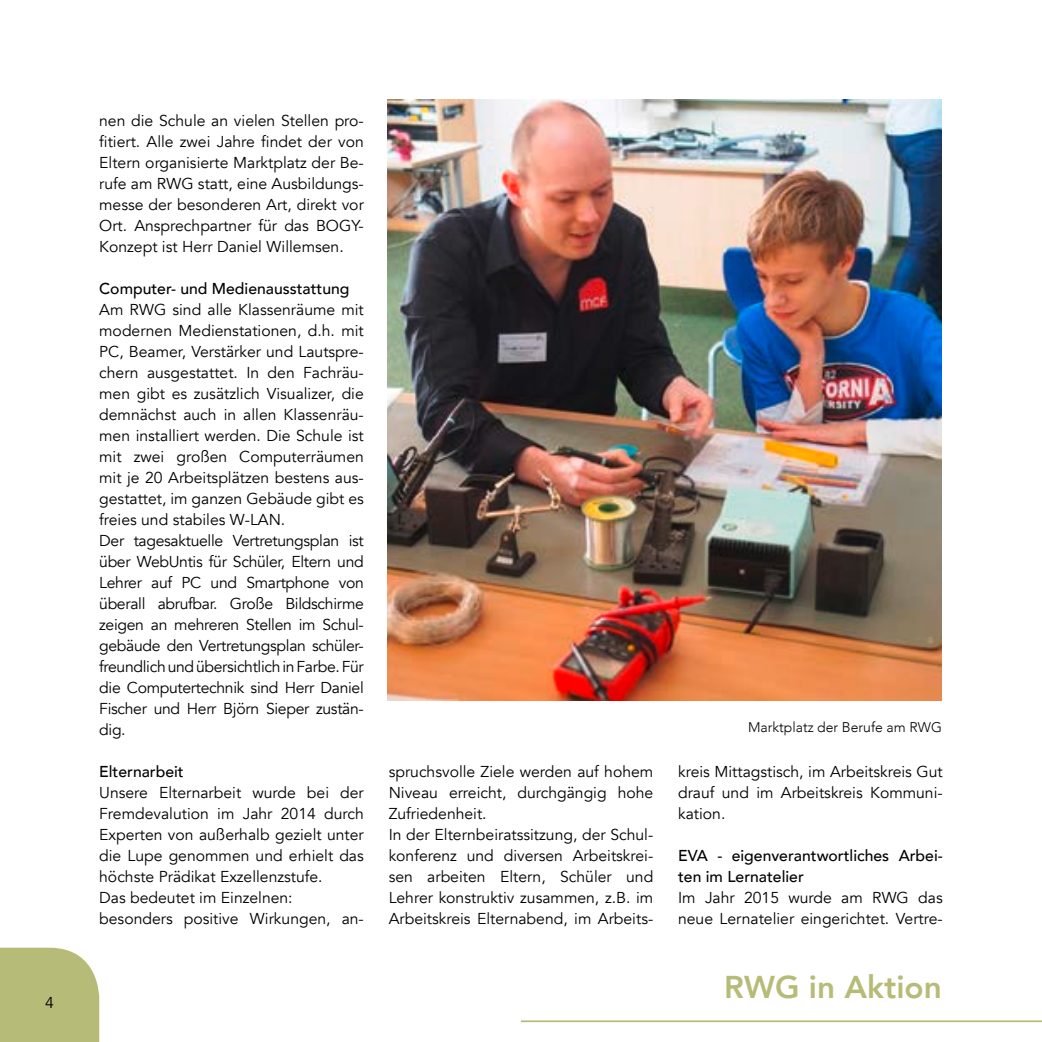
<style>
.page{position:relative;width:1042px;height:1042px;background:#fff}
.page>*{position:absolute;margin:0;border:0;box-sizing:border-box;transform-origin:0 0}
.t1{font:800 31.5px "Avenir";color:#b7bb78}
.Text_Artikel_normal{font:15.75px/21px "Avenir";color:#000;text-align:justify}
.Text_Artikel_normal-2{font:500 15.75px/21px "Avenir";color:#000}
.Bildunterschrift{font:300 14px "Avenir";color:#000}
</style>
<div class="page">
<hr style="left:1041px;top:0;width:1px;height:1042px;background:#e7e8e8">
<div style="left:0;top:947px;width:99px;height:95px;background:#b7bb78"></div>
<hr style="left:521px;top:1020px;width:521px;height:2px;background:#b7bb78">
<img style="left:388px;top:99px;width:554px;height:601px">
<p class="Text_Artikel_normal" style="left:45px;top:992px;width:10px">4</p>
<p class="Text_Artikel_normal" style="left:99px;top:110px;width:266px">nen die Schule an vielen Stellen pro&shy;fitiert. Alle zwei Jahre findet der von Eltern organisierte Marktplatz der Be&shy;rufe am RWG statt, eine Ausbildungs&shy;messe der besonderen Art, direkt vor Ort. Ansprechpartner für das BOGY-Konzept ist Herr Daniel Willemsen.</p>
<p class="Text_Artikel_normal-2" style="left:99px;top:277px;width:252px">Computer- und Medienausstattung</p>
<p class="Text_Artikel_normal" style="left:99px;top:299px;width:266px">Am RWG sind alle Klassenräume mit modernen Medienstationen, d.h. mit PC, Beamer, Verstärker und Lautspre&shy;chern ausgestattet. In den Fachräu&shy;men gibt es zusätzlich Visualizer, die demnächst auch in allen Klassenräu&shy;men installiert werden. Die Schule ist mit zwei großen Computerräumen mit je 20 Arbeitsplätzen bestens aus&shy;gestattet, im ganzen Gebäude gibt es freies und stabiles W-LAN.</p>
<p class="Text_Artikel_normal" style="left:99px;top:530px;width:266px">Der tagesaktuelle Vertretungsplan ist über WebUntis für Schüler, Eltern und Lehrer auf PC und Smartphone von überall abrufbar. Große Bildschirme zeigen an mehreren Stellen im Schul&shy;gebäude den Vertretungsplan schüler&shy;freundlich und übersichtlich in Farbe. Für die Computertechnik sind Herr Daniel Fischer und Herr Björn Sieper zustän&shy;dig.</p>
<p class="Text_Artikel_normal-2" style="left:99px;top:760px;width:86px">Elternarbeit</p>
<p class="Text_Artikel_normal" style="left:99px;top:782px;width:266px">Unsere Elternarbeit wurde bei der Fremdevalution im Jahr 2014 durch Experten von außerhalb gezielt unter die Lupe genommen und erhielt das höchste Prädikat Exzellenzstufe.</p>
<p class="Text_Artikel_normal" style="left:99px;top:887px;width:195px">Das bedeutet im Einzelnen:</p>
<p class="Text_Artikel_normal" style="left:99px;top:908px;width:266px">besonders positive Wirkungen, an-</p>
<p class="Text_Artikel_normal" style="left:389px;top:761px;width:266px">spruchsvolle Ziele werden auf hohem Niveau erreicht, durchgängig hohe Zufriedenheit.</p>
<p class="Text_Artikel_normal" style="left:389px;top:824px;width:266px">In der Elternbeiratssitzung, der Schul&shy;konferenz und diversen Arbeitskrei&shy;sen arbeiten Eltern, Schüler und Lehrer konstruktiv zusammen, z.B. im Arbeitskreis Elternabend, im Arbeits-</p>
<p class="Bildunterschrift" style="left:748px;top:719px;width:195px">Marktplatz der Berufe am RWG</p>
<p class="Text_Artikel_normal" style="left:678px;top:761px;width:266px">kreis Mittagstisch, im Arbeitskreis Gut drauf und im Arbeitskreis Kommuni&shy;kation.</p>
<p class="Text_Artikel_normal-2" style="left:678px;top:844px;width:266px">EVA - eigenverantwortliches Arbei&shy;ten im Lernatelier</p>
<p class="Text_Artikel_normal" style="left:678px;top:887px;width:266px">Im Jahr 2015 wurde am RWG das neue Lernatelier eingerichtet. Vertre-</p>
<h1 class="t1" style="left:724px;top:962px;width:219px">RWG in Aktion</h1>
</div>
